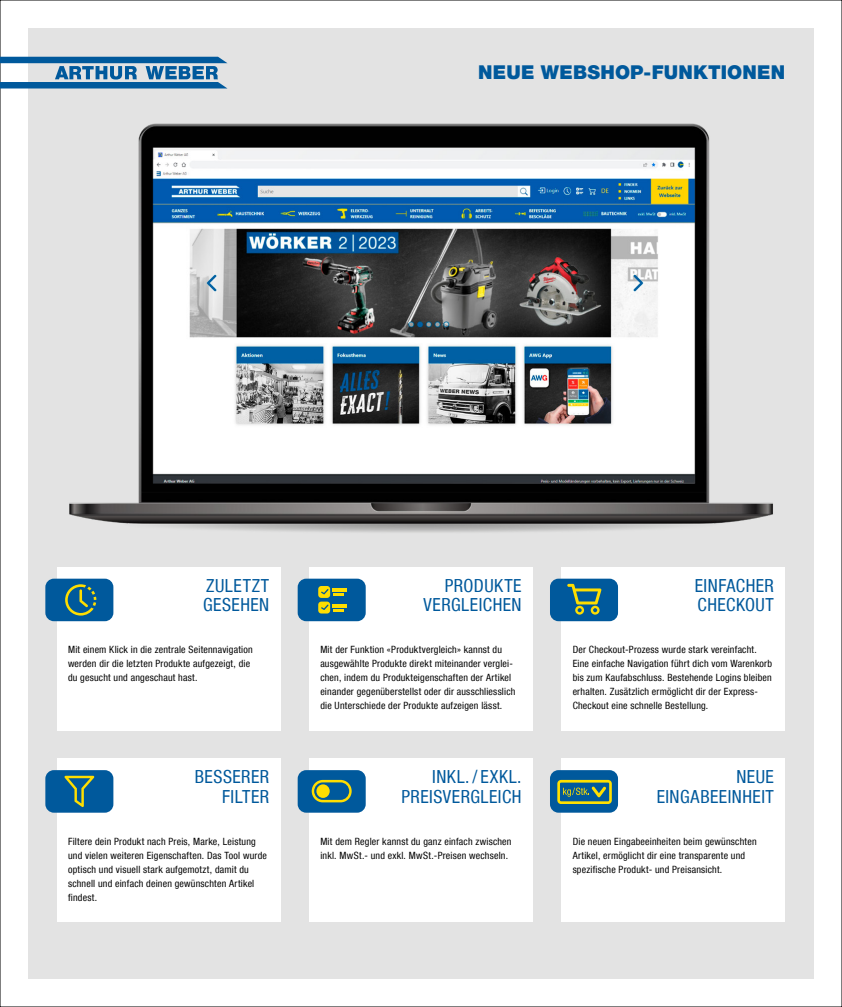
<style>
.page{position:relative;width:842px;height:1007px;background:#fff}
.page>*{position:absolute;margin:0;border:0;box-sizing:border-box;transform-origin:0 0}
.t1{font:900 19px "Helvetica Neue LT";letter-spacing:.01em;color:#00599c}
.t2{font:condensed 18px/19.7px "Helvetica Neue LT Com";letter-spacing:.03em;color:#00599c;text-align:right}
.t3{font:condensed 10px/14px "Helvetica Neue LT Com";letter-spacing:.02em;color:#000}
</style>
<div class="page">
<div style="left:28px;top:28px;width:786px;height:950px;background:#e3e3e3"></div>
<div style="left:561px;top:567px;width:224px;height:163px;background:#fff"></div>
<div style="left:561px;top:758px;width:224px;height:163px;background:#fff"></div>
<div style="left:309px;top:567px;width:224px;height:163px;background:#fff"></div>
<div style="left:309px;top:758px;width:224px;height:163px;background:#fff"></div>
<img style="left:0;top:0;width:842px;height:556px">
<svg style="left:0;top:57px;width:227px;height:31px"></svg>
<div style="left:57px;top:567px;width:224px;height:163px;background:#fff"></div>
<div style="left:57px;top:758px;width:224px;height:163px;background:#fff"></div>
<div style="left:45px;top:578px;width:68px;height:43px;background:#00599c;border-radius:9px"></div>
<div style="left:45px;top:770px;width:68px;height:42px;background:#00599c;border-radius:9px"></div>
<div style="left:298px;top:578px;width:68px;height:43px;background:#00599c;border-radius:9px"></div>
<div style="left:298px;top:770px;width:68px;height:42px;background:#00599c;border-radius:9px"></div>
<div style="left:550px;top:578px;width:68px;height:43px;background:#00599c;border-radius:9px"></div>
<div style="left:550px;top:770px;width:68px;height:42px;background:#00599c;border-radius:9px"></div>
<svg style="left:65px;top:584px;width:31px;height:31px"></svg>
<hr style="left:333px;top:588px;width:14px;height:4px;background:#ffde00">
<svg style="left:318px;top:586px;width:26px;height:27px"></svg>
<svg style="left:567px;top:583px;width:34px;height:31px"></svg>
<svg style="left:64px;top:775px;width:30px;height:31px"></svg>
<svg style="left:312px;top:779px;width:40px;height:23px"></svg>
<div style="left:316px;top:784px;width:14px;height:13px;background:#ffde00;border-radius:50%"></div>
<svg style="left:557px;top:779px;width:54px;height:24px"></svg>
<h1 class="t1" style="left:478px;top:61px;width:309px">NEUE WEBSHOP-FUNKTIONEN</h1>
<h2 class="t2" style="left:203px;top:575px;width:68px;text-align:left">ZULETZT<br>GESEHEN</h2>
<p class="t3" style="left:68px;top:642px;width:186px">Mit einem Klick in die zentrale Seitennavigation werden dir die letzten Produkte aufgezeigt, die du gesucht und angeschaut hast.</p>
<h2 class="t2" style="left:195px;top:766px;width:76px">BESSERER<br>FILTER</h2>
<p class="t3" style="left:68px;top:833px;width:200px">Filtere dein Produkt nach Preis, Marke, Leistung und vielen weiteren Eigenschaften. Das Tool wurde optisch und visuell stark aufgemotzt, damit du schnell und einfach deinen gewünschten Artikel findest.</p>
<h2 class="t2" style="left:424px;top:575px;width:100px">PRODUKTE<br>VERGLEICHEN</h2>
<p class="t3" style="left:320px;top:642px;width:197px">Mit der Funktion «Produktvergleich» kannst du ausgewählte Produkte direkt miteinander verglei&shy;chen, indem du Produkteigenschaften der Artikel einander gegenüberstellst oder dir ausschliesslich die Unterschiede der Produkte aufzeigen lässt.</p>
<h2 class="t2" style="left:401px;top:766px;width:122px">INKL. / EXKL.<br>PREISVERGLEICH</h2>
<p class="t3" style="left:320px;top:833px;width:193px">Mit dem Regler kannst du ganz einfach zwischen inkl. MwSt.- und exkl. MwSt.-Preisen wechseln.</p>
<h2 class="t2" style="left:695px;top:575px;width:81px;text-align:left">EINFACHER<br>CHECKOUT</h2>
<p class="t3" style="left:573px;top:642px;width:201px">Der Checkout-Prozess wurde stark vereinfacht.<br>Eine einfache Navigation führt dich vom Warenkorb bis zum Kaufabschluss. Bestehende Logins bleiben erhalten. Zusätzlich ermöglicht dir der Express-Checkout eine schnelle Bestellung.</p>
<h2 class="t2" style="left:657px;top:766px;width:119px">NEUE<br>EINGABEEINHEIT</h2>
<p class="t3" style="left:573px;top:833px;width:185px">Die neuen Eingabeeinheiten beim gewünschten<br>Artikel, ermöglicht dir eine transparente und spezifische Produkt- und Preisansicht.</p>
</div>
